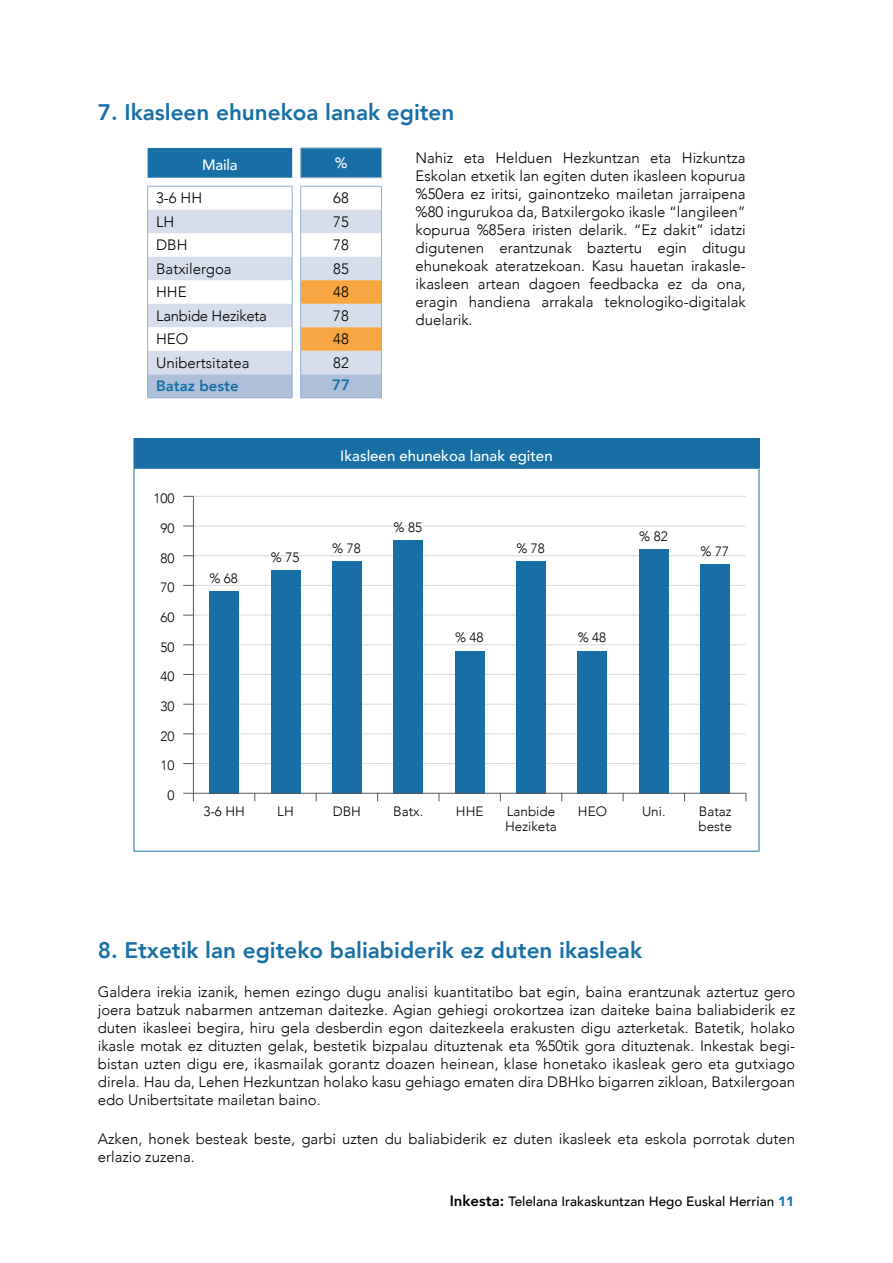
<style>
.page{position:relative;width:893px;height:1263px;background:#fff}
.page>*{position:absolute;margin:0;border:0;box-sizing:border-box;transform-origin:0 0}
.t1{font:800 22.5px "Avenir";color:#176fa5}
.t2{font:300 15px/18px "Avenir";color:#000;text-align:justify}
.t3{font:500 15px "Avenir";color:#fff}
.t4{font:300 15px "Avenir";letter-spacing:-.02em;color:#000}
.t5{font:800 15px "Avenir";color:#176fa5}
.t6{font:300 13.5px/15px "Avenir";color:#000}
.t7{font:500 13.5px "Avenir";color:#000}
.s1{font-weight:800;font-size:15px}
.s2{font-weight:900;color:#176fa5}
</style>
<div class="page">
<svg style="left:148px;top:148px;width:234px;height:30px;background:#2275a9"></svg>
<hr style="left:300px;top:177px;width:82px;height:1px;background:#98b0d0">
<hr style="left:300px;top:186px;width:82px;height:1px;background:#98b0d0">
<hr style="left:147px;top:186px;width:146px;height:1px;background:#98b0d0">
<svg style="left:147px;top:187px;width:235px;height:211px"></svg>
<hr style="left:300px;top:397px;width:82px;height:1px;background:#98b0d0">
<div style="left:134px;top:438px;width:625px;height:30px;background:#176fa5"></div>
<hr style="left:134px;top:469px;width:1px;height:382px;background:#176fa5">
<hr style="left:759px;top:469px;width:1px;height:382px;background:#176fa5">
<hr style="left:134px;top:851px;width:625px;height:1px;background:#176fa5">
<svg style="left:759px;top:439px;width:1px;height:29px"></svg>
<hr style="left:134px;top:468px;width:625px;height:1px;background:#176fa5">
<hr style="left:194px;top:496px;width:552px;height:1px;background:#d9dadb">
<hr style="left:194px;top:526px;width:552px;height:1px;background:#d9dadb">
<hr style="left:194px;top:555px;width:552px;height:1px;background:#d9dadb">
<hr style="left:194px;top:585px;width:552px;height:1px;background:#d9dadb">
<hr style="left:194px;top:615px;width:552px;height:1px;background:#d9dadb">
<hr style="left:194px;top:644px;width:552px;height:1px;background:#d9dadb">
<hr style="left:194px;top:674px;width:552px;height:1px;background:#d9dadb">
<hr style="left:194px;top:704px;width:552px;height:1px;background:#d9dadb">
<hr style="left:194px;top:733px;width:552px;height:1px;background:#d9dadb">
<hr style="left:194px;top:763px;width:552px;height:1px;background:#d9dadb">
<div style="left:209px;top:591px;width:30px;height:203px;background:#176fa5"></div>
<div style="left:332px;top:561px;width:30px;height:233px;background:#176fa5"></div>
<div style="left:271px;top:570px;width:29px;height:224px;background:#176fa5"></div>
<div style="left:455px;top:651px;width:30px;height:143px;background:#176fa5"></div>
<div style="left:393px;top:541px;width:30px;height:253px;background:#176fa5"></div>
<div style="left:516px;top:561px;width:30px;height:233px;background:#176fa5"></div>
<div style="left:639px;top:549px;width:30px;height:245px;background:#176fa5"></div>
<div style="left:578px;top:651px;width:29px;height:143px;background:#176fa5"></div>
<div style="left:700px;top:564px;width:30px;height:230px;background:#176fa5"></div>
<hr style="left:183px;top:793px;width:563px;height:1px;background:#58585a">
<hr style="left:193px;top:497px;width:1px;height:296px;background:#58585a">
<h1 class="t1" style="left:98px;top:95px;width:358px">7. Ikasleen ehunekoa lanak egiten</h1>
<p class="t3" style="left:202px;top:152px;width:37px">Maila</p>
<p class="t3" style="left:335px;top:150px;width:14px">%</p>
<p class="t2" style="left:415px;top:149px;width:332px">Nahiz eta Helduen Hezkuntzan eta Hizkuntza Eskolan etxetik lan egiten duten ikasleen kopurua %50era ez iritsi, gainontzeko mailetan jarraipena %80 ingurukoa da, Batxilergoko ikasle “langileen” kopurua %85era iristen delarik. “Ez dakit” idatzi digutenen erantzunak baztertu egin ditugu ehunekoak ateratzekoan. Kasu hauetan irakasle&shy;ikasleen artean dagoen feedbacka ez da ona, eragin handiena arrakala teknologiko-digitalak duelarik.</p>
<p class="t2" style="left:156px;top:189px;width:48px">3-6 HH</p>
<p class="t2" style="left:333px;top:189px;width:17px">68</p>
<p class="t2" style="left:156px;top:213px;width:20px">LH</p>
<p class="t2" style="left:333px;top:213px;width:17px">75</p>
<p class="t2" style="left:156px;top:236px;width:33px">DBH</p>
<p class="t2" style="left:333px;top:236px;width:17px">78</p>
<p class="t2" style="left:156px;top:260px;width:77px">Batxilergoa</p>
<p class="t2" style="left:333px;top:260px;width:17px">85</p>
<p class="t2" style="left:156px;top:283px;width:32px">HHE</p>
<p class="t2" style="left:333px;top:283px;width:17px">48</p>
<p class="t4" style="left:156px;top:307px;width:112px">Lanbide Heziketa</p>
<p class="t2" style="left:333px;top:307px;width:17px">78</p>
<p class="t2" style="left:156px;top:330px;width:34px">HEO</p>
<p class="t2" style="left:333px;top:330px;width:17px">48</p>
<p class="t2" style="left:156px;top:354px;width:95px">Unibertsitatea</p>
<p class="t2" style="left:333px;top:354px;width:17px">82</p>
<p class="t5" style="left:156px;top:374px;width:84px">Bataz beste</p>
<p class="t5" style="left:332px;top:373px;width:19px">77</p>
<p class="t6" style="left:154px;top:491px;width:23px">100</p>
<p class="t6" style="left:161px;top:521px;width:16px">90</p>
<p class="t6" style="left:161px;top:550px;width:16px">80</p>
<p class="t6" style="left:161px;top:580px;width:16px">70</p>
<p class="t6" style="left:161px;top:609px;width:16px">60</p>
<p class="t6" style="left:161px;top:639px;width:16px">50</p>
<p class="t6" style="left:161px;top:669px;width:16px">40</p>
<p class="t6" style="left:161px;top:699px;width:16px">30</p>
<p class="t6" style="left:161px;top:728px;width:16px">20</p>
<p class="t6" style="left:161px;top:758px;width:16px">10</p>
<p class="t6" style="left:168px;top:787px;width:9px">0</p>
<p class="t6" style="left:209px;top:571px;width:30px">% 68</p>
<p class="t6" style="left:271px;top:550px;width:30px">% 75</p>
<p class="t3" style="left:340px;top:443px;width:214px">Ikasleen ehunekoa lanak egiten</p>
<p class="t6" style="left:332px;top:541px;width:30px">% 78</p>
<p class="t6" style="left:394px;top:520px;width:30px">% 85</p>
<p class="t6" style="left:516px;top:541px;width:30px">% 78</p>
<p class="t6" style="left:455px;top:630px;width:30px">% 48</p>
<p class="t6" style="left:578px;top:630px;width:30px">% 48</p>
<p class="t6" style="left:639px;top:529px;width:30px">% 82</p>
<p class="t6" style="left:700px;top:544px;width:30px">% 77</p>
<p class="t6" style="left:203px;top:803px;width:43px">3-6 HH</p>
<p class="t6" style="left:277px;top:803px;width:18px">LH</p>
<p class="t6" style="left:333px;top:803px;width:30px">DBH</p>
<p class="t6" style="left:393px;top:803px;width:32px">Batx.</p>
<p class="t6" style="left:456px;top:803px;width:29px">HHE</p>
<p class="t6" style="left:505px;top:803px;width:53px">Lanbide<br>Heziketa</p>
<p class="t6" style="left:578px;top:803px;width:31px">HEO</p>
<p class="t6" style="left:642px;top:803px;width:25px">Uni.</p>
<p class="t6" style="left:698px;top:803px;width:35px">Bataz beste</p>
<h1 class="t1" style="left:98px;top:932px;width:546px">8. Etxetik lan egiteko baliabiderik ez duten ikasleak</h1>
<p class="t2" style="left:98px;top:983px;width:699px">Galdera irekia izanik, hemen ezingo dugu analisi kuantitatibo bat egin, baina erantzunak aztertuz gero joera batzuk nabarmen antzeman daitezke. Agian gehiegi orokortzea izan daiteke baina baliabiderik ez duten ikasleei begira, hiru gela desberdin egon daitezkeela erakusten digu azterketak. Batetik, holako ikasle motak ez dituzten gelak, bestetik bizpalau dituztenak eta %50tik gora dituztenak. Inkestak begi&shy;bistan uzten digu ere, ikasmailak gorantz doazen heinean, klase honetako ikasleak gero eta gutxiago direla. Hau da, Lehen Hezkuntzan holako kasu gehiago ematen dira DBHko bigarren zikloan, Batxilergoan edo Unibertsitate mailetan baino.</p>
<p class="t2" style="left:98px;top:1130px;width:699px">Azken, honek besteak beste, garbi uzten du baliabiderik ez duten ikasleek eta eskola porrotak duten erlazio zuzena.</p>
<p class="t7" style="left:450px;top:1189px;width:346px"><span class="s1">Inkesta:</span> Telelana Irakaskuntzan Hego Euskal Herrian <span class="s2">11</span></p>
</div>
